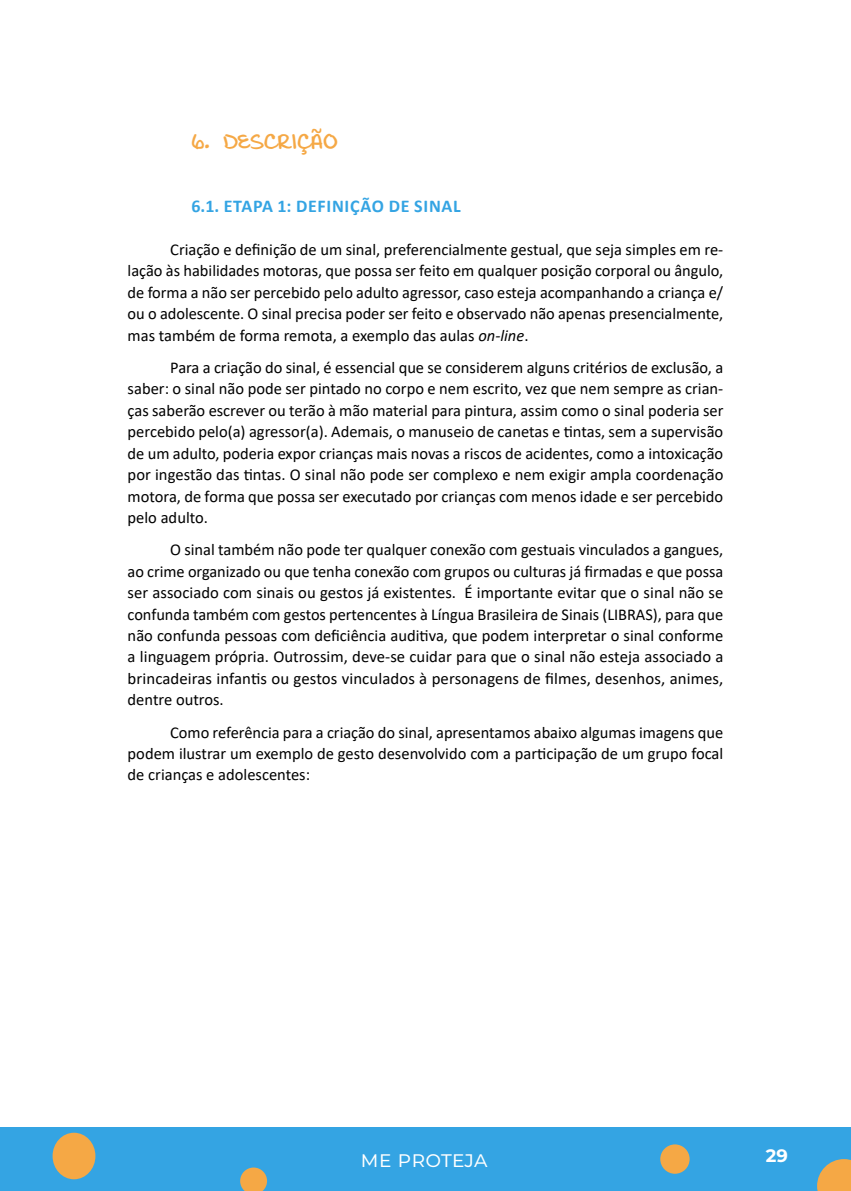
<style>
.page{position:relative;width:851px;height:1191px;background:#fff}
.page>*{position:absolute;margin:0;border:0;box-sizing:border-box;transform-origin:0 0}
.t1{font:700 27px "Swister";color:#f5a845}
.t2{font:22.5px "Montserrat";color:#fff}
.t3{font:700 18px "Calibri";letter-spacing:.04em;color:#34a4e3}
.t4{font:700 18px "Montserrat";color:#fff}
.t5{font:16.5px/21.5px "Calibri";color:#000;text-align:justify}
.s1{font-style:italic}
</style>
<div class="page">
<div style="left:0;top:1127px;width:850px;height:64px;background:#34a4e3"></div>
<svg style="left:817px;top:1159px;width:33px;height:32px"></svg>
<div style="left:660px;top:1144px;width:29px;height:29px;background:#f5a845;border-radius:50%"></div>
<svg style="left:240px;top:1167px;width:27px;height:24px"></svg>
<div style="left:53px;top:1132px;width:42px;height:47px;background:#f5a845;border-radius:50%"></div>
<h1 class="t1" style="left:191px;top:121px;width:148px">6. DESCRIÇÃO</h1>
<p class="t3" style="left:191px;top:193px;width:271px">6.1. ETAPA 1: DEFINIÇÃO DE SINAL</p>
<p class="t5" style="left:128px;top:238px;width:597px;text-indent:43px">Criação e definição de um sinal, preferencialmente gestual, que seja simples em re&shy;lação às habilidades motoras, que possa ser feito em qualquer posição corporal ou ângulo, de forma a não ser percebido pelo adulto agressor, caso esteja acompanhando a criança e/ ou o adolescente. O sinal precisa poder ser feito e observado não apenas presencialmente, mas também de forma remota, a exemplo das aulas <span class="s1">on-line</span>.</p>
<p class="t5" style="left:128px;top:356px;width:597px;text-indent:43px">Para a criação do sinal, é essencial que se considerem alguns critérios de exclusão, a saber: o sinal não pode ser pintado no corpo e nem escrito, vez que nem sempre as crian&shy;ças saberão escrever ou terão à mão material para pintura, assim como o sinal poderia ser percebido pelo(a) agressor(a). Ademais, o manuseio de canetas e tintas, sem a supervisão de um adulto, poderia expor crianças mais novas a riscos de acidentes, como a intoxicação por ingestão das tintas. O sinal não pode ser complexo e nem exigir ampla coordenação motora, de forma que possa ser executado por crianças com menos idade e ser percebido pelo adulto.</p>
<p class="t5" style="left:128px;top:538px;width:597px;text-indent:43px">O sinal também não pode ter qualquer conexão com gestuais vinculados a gangues, ao crime organizado ou que tenha conexão com grupos ou culturas já firmadas e que possa ser associado com sinais ou gestos já existentes. É importante evitar que o sinal não se confunda também com gestos pertencentes à Língua Brasileira de Sinais (LIBRAS), para que não confunda pessoas com deficiência auditiva, que podem interpretar o sinal conforme a linguagem própria. Outrossim, deve-se cuidar para que o sinal não esteja associado a brincadeiras infantis ou gestos vinculados à personagens de filmes, desenhos, animes, dentre outros.</p>
<p class="t5" style="left:128px;top:721px;width:597px;text-indent:43px">Como referência para a criação do sinal, apresentamos abaixo algumas imagens que podem ilustrar um exemplo de gesto desenvolvido com a participação de um grupo focal de crianças e adolescentes:</p>
<h2 class="t2" style="left:360px;top:1144px;width:128px">me proteja</h2>
<p class="t4" style="left:765px;top:1143px;width:24px">29</p>
</div>
